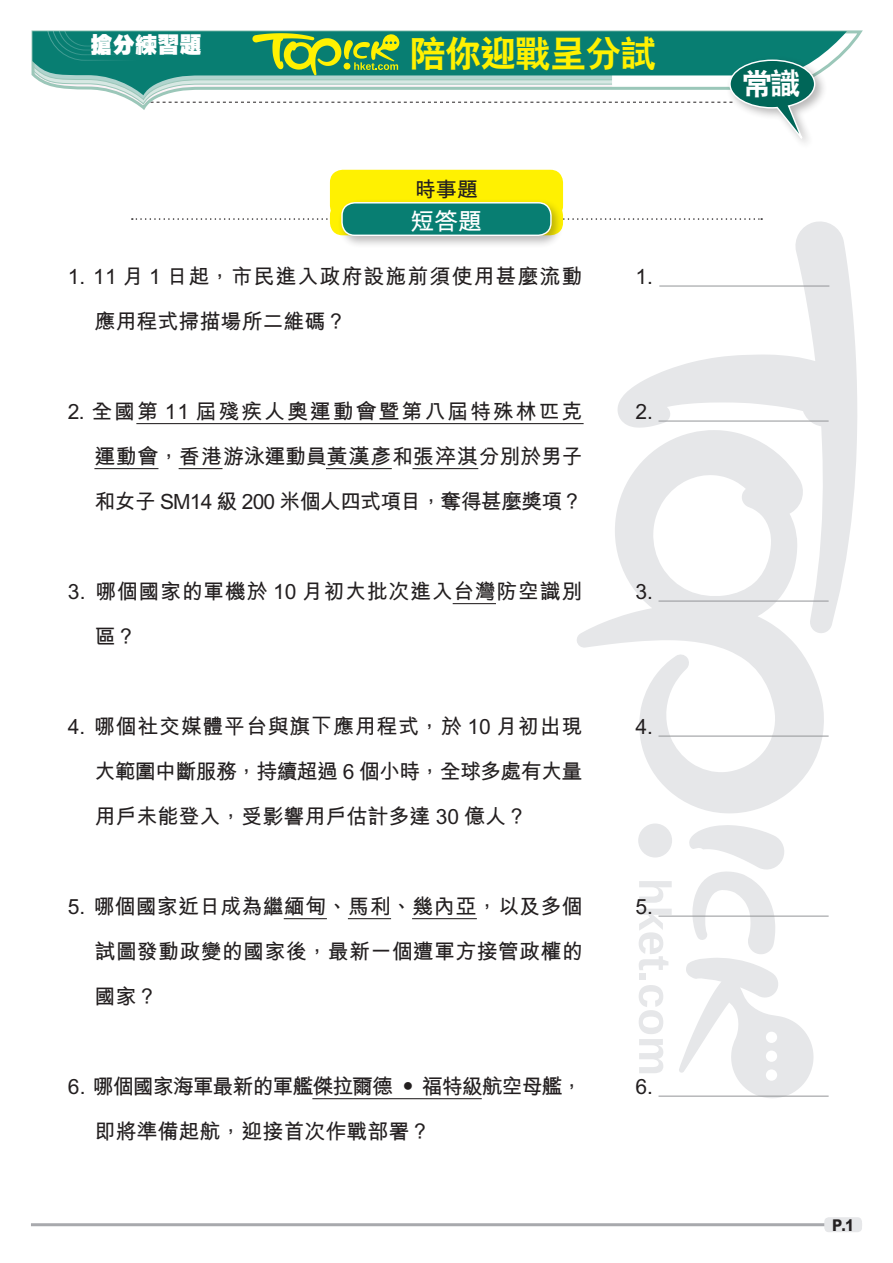
<style>
.page{position:relative;width:893px;height:1263px;background:#fff}
.page>*{position:absolute;margin:0;border:0;box-sizing:border-box;transform-origin:0 0}
.小題eq{font:36px "C Hei 2 Xbold HKSCS";letter-spacing:-.025em;color:#fff101}
.內文{font:30px "C Hei 2 Xbold HKSCS";color:#fff}
.增值題et{font:24px "M Hei Bold HKSCS";color:#fff}
.小題{font:22.2px "C Hei Ultra Bold HKSCS";color:#fff}
.Ex_Questions{font:21px/45px "M Hei Bold HKSCS";color:#231f20;text-align:justify}
.Ex_Questions-2{font:21px/45px "M Hei Bold HKSCS";letter-spacing:-.05em;color:#231f20}
.Ex_Questions-3{font:21px/45px "M Hei Bold HKSCS";letter-spacing:.045em;color:#231f20}
.Ex_Questions-4{font:21px/45px "M Hei Bold HKSCS";letter-spacing:.03em;color:#231f20}
.t1{font:16.2px "M Hei Xbold HKSCS";color:#231f20;scale:.9 1}
</style>
<div class="page">
<svg style="left:639px;top:881px;width:33px;height:22px"></svg>
<svg style="left:639px;top:909px;width:33px;height:61px"></svg>
<div style="left:639px;top:974px;width:7px;height:6px;background:#e6e7e9"></div>
<svg style="left:639px;top:985px;width:24px;height:88px"></svg>
<div style="left:638px;top:823px;width:34px;height:34px;background:#e6e7e9;border-radius:50%"></div>
<svg style="left:679px;top:825px;width:138px;height:273px"></svg>
<svg style="left:617px;top:219px;width:240px;height:413px"></svg>
<svg style="left:577px;top:430px;width:248px;height:383px"></svg>
<svg style="left:816px;top:31px;width:31px;height:37px"></svg>
<div style="left:726px;top:56px;width:101px;height:94px;background:#231f20;opacity:.32"></div>
<svg style="left:31px;top:30px;width:785px;height:117px"></svg>
<hr style="left:31px;top:1223px;width:831px;height:3px;background:#a8a9ad">
<div style="left:824px;top:1217px;width:38px;height:15px;background:#e6e7e9;border-radius:4px"></div>
<div style="left:330px;top:170px;width:233px;height:48px;background:#fff101;border-radius:13px"></div>
<svg style="left:132px;top:218px;width:630px;height:2px"></svg>
<div style="left:330px;top:203px;width:233px;height:32px;background:#fff101;border-radius:13px"></div>
<div style="left:337px;top:198px;width:227px;height:50px;background:#231f20;opacity:.32"></div>
<div style="left:342px;top:203px;width:209px;height:32px;background:#087e72;border-radius:13px"></div>
<div style="left:341px;top:202px;width:211px;height:34px;border:1px solid #fff;border-radius:13px"></div>
<hr style="left:136px;top:423px;width:448px;height:1px;background:#231f20">
<hr style="left:94px;top:468px;width:64px;height:1px;background:#231f20">
<hr style="left:179px;top:468px;width:44px;height:1px;background:#231f20">
<hr style="left:326px;top:468px;width:66px;height:1px;background:#231f20">
<hr style="left:412px;top:468px;width:66px;height:1px;background:#231f20">
<hr style="left:453px;top:603px;width:43px;height:1px;background:#231f20">
<hr style="left:284px;top:918px;width:43px;height:1px;background:#231f20">
<hr style="left:348px;top:918px;width:43px;height:1px;background:#231f20">
<hr style="left:412px;top:918px;width:65px;height:1px;background:#231f20">
<hr style="left:312px;top:1098px;width:170px;height:1px;background:#231f20">
<hr style="left:659px;top:286px;width:170px;height:1px;background:#939598">
<hr style="left:658px;top:421px;width:171px;height:1px;background:#939598">
<hr style="left:658px;top:601px;width:171px;height:1px;background:#939598">
<hr style="left:658px;top:736px;width:171px;height:1px;background:#939598">
<hr style="left:658px;top:916px;width:171px;height:1px;background:#939598">
<hr style="left:658px;top:1096px;width:171px;height:1px;background:#939598">
<p class="小題" style="left:91px;top:30px;width:113px">搶分練習題</p>
<p class="小題eq" style="left:410px;top:30px;width:248px">陪你迎戰呈分試</p>
<p class="Ex_Questions" style="left:415px;top:165px;width:65px">時事題</p>
<p class="增值題et" style="left:410px;top:204px;width:73px">短答題</p>
<p class="Ex_Questions-3" style="left:94px;top:252px;width:489px;text-indent:-27px">1. 11 月 1 日起，市民進入政府設施前須使用甚麼流動應用程式掃描場所二維碼？</p>
<p class="Ex_Questions" style="left:94px;top:387px;width:490px;text-indent:-27px">2. 全國第 11 屆殘疾人奧運動會暨第八屆特殊林匹克運動會，香港游泳運動員黃漢彥和張淬淇分別於男子和女子 SM14 級 200 米個人四式項目，奪得甚麼獎項？</p>
<p class="Ex_Questions-4" style="left:94px;top:567px;width:490px;text-indent:-27px">3. 哪個國家的軍機於 10 月初大批次進入台灣防空識別區？</p>
<p class="Ex_Questions" style="left:94px;top:702px;width:489px;text-indent:-27px">4. 哪個社交媒體平台與旗下應用程式，於 10 月初出現大範圍中斷服務，持續超過 6 個小時，全球多處有大量用戶未能登入，受影響用戶估計多達 30 億人？</p>
<p class="Ex_Questions" style="left:94px;top:882px;width:490px;text-indent:-27px">5. 哪個國家近日成為繼緬甸、馬利、幾內亞，以及多個試圖發動政變的國家後，最新一個遭軍方接管政權的國家？</p>
<p class="Ex_Questions-2" style="left:94px;top:1062px;width:490px;text-indent:-27px">6. 哪個國家海軍最新的軍艦傑拉爾德 ‧ 福特級航空母艦，即將準備起航，迎接首次作戰部署？</p>
<p class="Ex_Questions" style="left:635px;top:252px;width:19px">1.</p>
<p class="Ex_Questions" style="left:635px;top:387px;width:19px">2.</p>
<p class="Ex_Questions" style="left:635px;top:567px;width:19px">3.</p>
<p class="Ex_Questions" style="left:635px;top:702px;width:19px">4.</p>
<p class="Ex_Questions" style="left:635px;top:882px;width:19px">5.</p>
<p class="Ex_Questions" style="left:635px;top:1062px;width:19px">6.</p>
<p class="內文" style="left:742px;top:64px;width:60px">常識</p>
<p class="t1" style="left:832px;top:1214px;width:26px">P.1</p>
</div>
